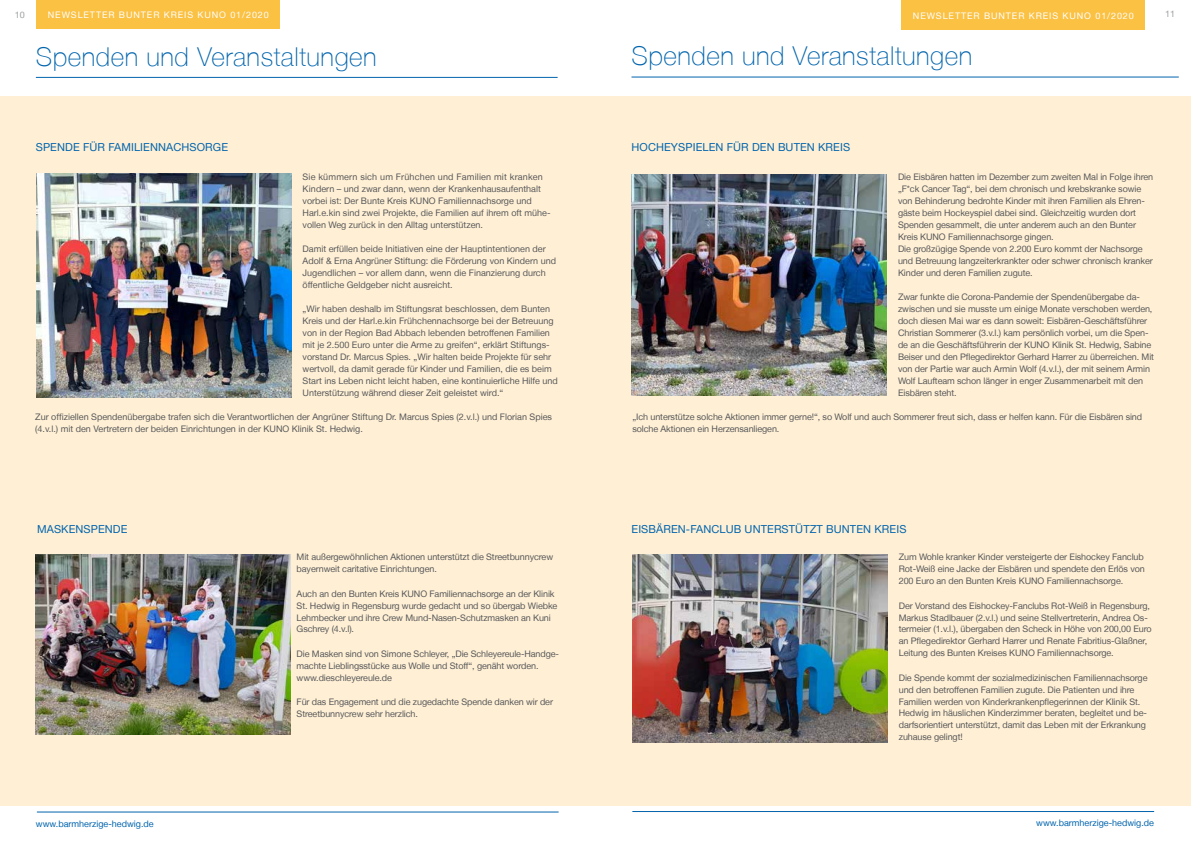
<style>
.page{position:relative;width:1191px;height:842px;background:#fff}
.page>*{position:absolute;margin:0;border:0;box-sizing:border-box;transform-origin:0 0}
.t1{font:100 26px "Helvetica Neue LT";letter-spacing:.02em;color:#0064ad}
.t2{font:11px "Helvetica Neue LT";letter-spacing:.01em;color:#0064ad}
.t3{font:9px/12px "Helvetica Neue LT";letter-spacing:-.01em;color:#58585a}
.t4{font:9px "Helvetica Neue LT";letter-spacing:.1em;color:#fff}
.t5{font:9px "Helvetica Neue LT";color:#0064ad}
.t6{font:9px "Helvetica Neue LT";color:#9c9e9f}
</style>
<div class="page">
<div style="left:0;top:96px;width:604px;height:710px;background:#fff0d5"></div>
<div style="left:36px;top:0;width:244px;height:29px;background:#fbc143"></div>
<hr style="left:36px;top:77px;width:521px;height:1px;background:#0064ad">
<hr style="left:37px;top:812px;width:521px;height:1px;background:#0064ad">
<img style="left:36px;top:173px;width:255px;height:225px">
<img style="left:36px;top:554px;width:255px;height:181px">
<div style="left:587px;top:96px;width:604px;height:710px;background:#fff0d5"></div>
<img style="left:632px;top:554px;width:255px;height:188px">
<hr style="left:631px;top:77px;width:547px;height:1px;background:#0064ad">
<div style="left:901px;top:0;width:244px;height:29px;background:#fbc143"></div>
<img style="left:631px;top:174px;width:255px;height:221px">
<hr style="left:632px;top:811px;width:522px;height:1px;background:#0064ad">
<p class="t6" style="left:15px;top:9px;width:12px">10</p>
<p class="t4" style="left:48px;top:9px;width:15px">Newsletter</p>
<p class="t4" style="left:119px;top:9px;width:8px">bunter</p>
<p class="t4" style="left:164px;top:9px;width:7px">kreis</p>
<p class="t4" style="left:197px;top:9px;width:8px">kuno</p>
<p class="t4" style="left:230px;top:9px;width:40px">01/2020</p>
<h1 class="t1" style="left:36px;top:42px;width:342px">Spenden und Veranstaltungen</h1>
<p class="t4" style="left:913px;top:10px;width:15px">Newsletter</p>
<p class="t4" style="left:984px;top:10px;width:8px">bunter</p>
<p class="t4" style="left:1028px;top:10px;width:7px">kreis</p>
<p class="t4" style="left:1062px;top:10px;width:8px">kuno</p>
<p class="t4" style="left:1095px;top:10px;width:40px">01/2020</p>
<p class="t6" style="left:1165px;top:9px;width:12px">11</p>
<h1 class="t1" style="left:631px;top:41px;width:342px">Spenden und Veranstaltungen</h1>
<p class="t2" style="left:36px;top:141px;width:16px">Spende</p>
<p class="t2" style="left:83px;top:141px;width:40px">für Familiennachsorge</p>
<p class="t2" style="left:631px;top:141px;width:16px">Hocheyspielen</p>
<p class="t2" style="left:727px;top:141px;width:34px">für den</p>
<p class="t2" style="left:778px;top:141px;width:16px">Buten</p>
<p class="t2" style="left:818px;top:141px;width:15px">Kreis</p>
<p class="t3" style="left:302px;top:170px;width:249px">Sie kümmern sich um Frühchen und Familien mit kranken Kindern – und zwar dann, wenn der Krankenhausaufenthalt vorbei ist: Der Bunte Kreis KUNO Familiennachsorge und Harl.e.kin sind zwei Projekte, die Familien auf ihrem oft mühe&shy;vollen Weg zurück in den Alltag unterstützen.</p>
<p class="t3" style="left:302px;top:242px;width:255px">Damit erfüllen beide Initiativen eine der Hauptintentionen der Adolf &amp; Erna Angrüner Stiftung: die Förderung von Kindern und Jugendlichen – vor allem dann, wenn die Finanzierung durch öffentliche Geldgeber nicht ausreicht.</p>
<p class="t3" style="left:302px;top:302px;width:257px">„Wir haben deshalb im Stiftungsrat beschlossen, dem Bunten Kreis und der Harl.e.kin Frühchennachsorge bei der Betreuung von in der Region Bad Abbach lebenden betroffenen Familien mit je 2.500 Euro unter die Arme zu greifen“, erklärt Stiftungs&shy;vorstand Dr. Marcus Spies. „Wir halten beide Projekte für sehr wertvoll, da damit gerade für Kinder und Familien, die es beim Start ins Leben nicht leicht haben, eine kontinuierliche Hilfe und Unterstützung während dieser Zeit geleistet wird.“</p>
<p class="t3" style="left:35px;top:410px;width:518px">Zur offiziellen Spendenübergabe trafen sich die Verantwortlichen der Angrüner Stiftung Dr. Marcus Spies (2.v.l.) und Florian Spies (4.v.l.) mit den Vertretern der beiden Einrichtungen in der KUNO Klinik St. Hedwig.</p>
<p class="t3" style="left:898px;top:170px;width:257px">Die Eisbären hatten im Dezember zum zweiten Mal in Folge ihren „F*ck Cancer Tag“, bei dem chronisch und krebskranke sowie von Behinderung bedrohte Kinder mit ihren Familien als Ehren&shy;gäste beim Hockeyspiel dabei sind. Gleichzeitig wurden dort Spenden gesammelt, die unter anderem auch an den Bunter Kreis KUNO Familiennachsorge gingen.<br>Die großzügige Spende von 2.200 Euro kommt der Nachsorge und Betreuung langzeiterkrankter oder schwer chronisch kranker Kinder und deren Familien zugute.</p>
<p class="t3" style="left:898px;top:290px;width:257px">Zwar funkte die Corona-Pandemie der Spendenübergabe da&shy;zwischen und sie musste um einige Monate verschoben werden, doch diesen Mai war es dann soweit: Eisbären-Geschäftsführer Christian Sommerer (3.v.l.) kam persönlich vorbei, um die Spen&shy;de an die Geschäftsführerin der KUNO Klinik St. Hedwig, Sabine Beiser und den Pflegedirektor Gerhard Harrer zu überreichen. Mit von der Partie war auch Armin Wolf (4.v.l.), der mit seinem Armin Wolf Laufteam schon länger in enger Zusammenarbeit mit den Eisbären steht.</p>
<p class="t3" style="left:632px;top:410px;width:511px">„Ich unterstütze solche Aktionen immer gerne!“, so Wolf und auch Sommerer freut sich, dass er helfen kann. Für die Eisbären sind solche Aktionen ein Herzensanliegen.</p>
<p class="t2" style="left:37px;top:522px;width:19px">Maskenspende</p>
<p class="t2" style="left:631px;top:522px;width:15px">Eisbären</p>
<p class="t2" style="left:686px;top:522px;width:42px">-FanClub</p>
<p class="t2" style="left:744px;top:522px;width:9px">unterst</p>
<p class="t2" style="left:795px;top:522px;width:16px">ützt</p>
<p class="t2" style="left:826px;top:522px;width:16px">Bunten</p>
<p class="t2" style="left:874px;top:522px;width:15px">Kreis</p>
<p class="t3" style="left:297px;top:551px;width:258px">Mit außergewöhnlichen Aktionen unterstützt die Streetbunnycrew bayernweit caritative Einrichtungen.</p>
<p class="t3" style="left:297px;top:587px;width:262px">Auch an den Bunten Kreis KUNO Familiennachsorge an der Klinik St. Hedwig in Regensburg wurde gedacht und so übergab Wiebke Lehmbecker und ihre Crew Mund-Nasen-Schutzmasken an Kuni Gschrey (4.v.l).</p>
<p class="t3" style="left:297px;top:647px;width:264px">Die Masken sind von Simone Schleyer, „Die Schleyereule-Handge&shy;machte Lieblingsstücke aus Wolle und Stoff“, genäht worden. www.dieschleyereule.de</p>
<p class="t3" style="left:297px;top:695px;width:258px">Für das Engagement und die zugedachte Spende danken wir der<br>Streetbunnycrew sehr herzlich.</p>
<p class="t3" style="left:898px;top:551px;width:247px;text-align:justify">Zum Wohle kranker Kinder versteigerte der Eishockey Fanclub Rot-Weiß eine Jacke der Eisbären und spendete den Erlös von 200 Euro an den Bunten Kreis KUNO Familiennachsorge.</p>
<p class="t3" style="left:898px;top:599px;width:254px">Der Vorstand des Eishockey-Fanclubs Rot-Weiß in Regensburg, Markus Stadlbauer (2.v.l.) und seine Stellvertreterin, Andrea Os&shy;termeier (1.v.l.), übergaben den Scheck in Höhe von 200,00 Euro an Pflegedirektor Gerhard Harrer und Renate Fabritius-Glaßner, Leitung des Bunten Kreises KUNO Familiennachsorge.</p>
<p class="t3" style="left:898px;top:671px;width:250px">Die Spende kommt der sozialmedizinischen Familiennachsorge und den betroffenen Familien zugute. Die Patienten und ihre Familien werden von Kinderkrankenpflegerinnen der Klinik St.<br>Hedwig im häuslichen Kinderzimmer beraten, begleitet und be&shy;darfsorientiert unterstützt, damit das Leben mit der Erkrankung zuhause gelingt!</p>
<p class="t5" style="left:36px;top:818px;width:119px">www.barmherzige-hedwig.de</p>
<p class="t5" style="left:1036px;top:818px;width:119px">www.barmherzige-hedwig.de</p>
</div>
